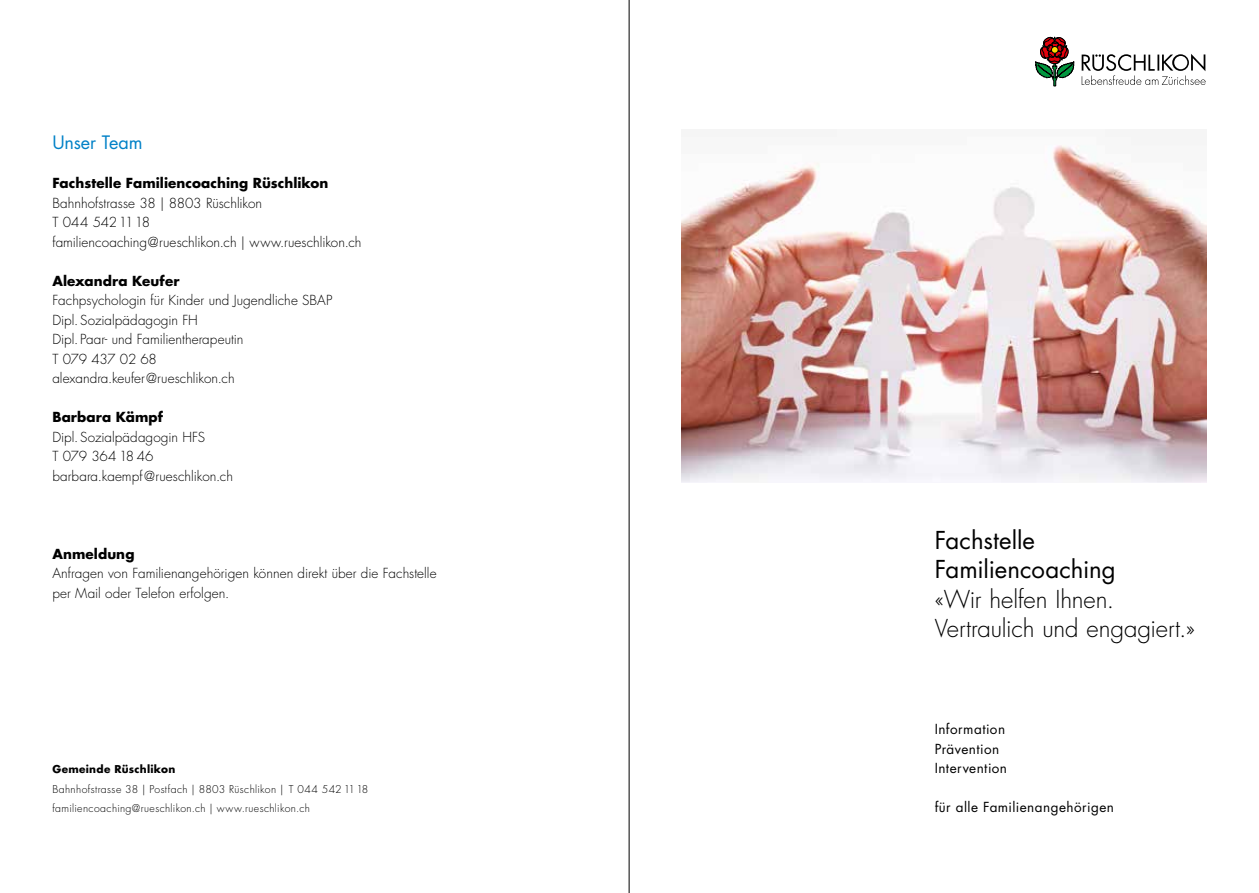
<style>
.page{position:relative;width:1259px;height:893px;background:#fff}
.page>*{position:absolute;margin:0;border:0;box-sizing:border-box;transform-origin:0 0}
.t1{font:300 24px/29.2px "Futura Std";letter-spacing:-.005em;color:#000}
.t2{font:24px/29.2px "Futura Std";color:#000}
.t3{font:18px "Futura Std";letter-spacing:-.005em;color:#0081c7}
.t4{font:300 13.5px/19.5px "Futura Std";color:#000}
.t5{font:700 13.5px "Futura Std";letter-spacing:.005em;color:#000}
.t6{font:13.5px/19.5px "Futura Std";letter-spacing:.035em;color:#000}
.t7{font:300 10.5px/19.5px "Futura Std";letter-spacing:.035em;color:#000}
.t8{font:700 10.5px "Futura Std";letter-spacing:.025em;color:#000}
</style>
<div class="page">
<svg style="left:1035px;top:37px;width:39px;height:49px"></svg>
<div style="left:1051px;top:47px;width:7px;height:6px;background:#fd0;border-radius:50%"></div>
<div style="left:1051px;top:46px;width:7px;height:7px;border:1px solid #000;border-radius:50%"></div>
<svg style="left:1081px;top:54px;width:124px;height:31px"></svg>
<img style="left:682px;top:145px;width:524px;height:337px">
<hr style="left:629px;top:0;width:1px;height:893px;background:#000">
<h2 class="t3" style="left:52px;top:131px;width:92px">Unser Team</h2>
<p class="t5" style="left:52px;top:174px;width:277px">Fachstelle Familiencoaching Rüschlikon</p>
<p class="t4" style="left:52px;top:193px;width:311px">Bahnhofstrasse 38 | 8803 Rüschlikon<br>T 044 5421118<br>familiencoaching@rueschlikon.ch | www.rueschlikon.ch</p>
<p class="t5" style="left:52px;top:272px;width:129px">Alexandra Keufer</p>
<p class="t4" style="left:52px;top:291px;width:281px">Fachpsychologin für Kinder und Jugendliche SBAP<br>Dipl.Sozialpädagogin FH<br>Dipl. Paar- und Familientherapeutin<br>T 079 437 02 68 alexandra.keufer@rueschlikon.ch</p>
<p class="t5" style="left:52px;top:408px;width:112px">Barbara Kämpf</p>
<p class="t4" style="left:52px;top:427px;width:182px">Dipl.Sozialpädagogin HFS<br>T 079 364 18 46 barbara.kaempf@rueschlikon.ch</p>
<p class="t5" style="left:52px;top:545px;width:84px">Anmeldung</p>
<p class="t4" style="left:52px;top:564px;width:386px">Anfragen von Familienangehörigen können direkt über die Fachstelle per Mail oder Telefon erfolgen.</p>
<p class="t8" style="left:52px;top:762px;width:124px">Gemeinde Rüschlikon</p>
<p class="t7" style="left:52px;top:779px;width:317px">Bahnhofstrasse 38 | Postfach | 8803 Rüschlikon | T 044 542 1118 familiencoaching@rueschlikon.ch | www.rueschlikon.ch</p>
<h1 class="t2" style="left:934px;top:526px;width:183px">Fachstelle<br>Familiencoaching</h1>
<h1 class="t1" style="left:934px;top:585px;width:262px">«Wir helfen Ihnen.<br>Vertraulich und engagiert.»</h1>
<p class="t6" style="left:934px;top:720px;width:74px">Information<br>Prävention<br>Intervention</p>
<p class="t6" style="left:934px;top:798px;width:181px">für alle Familienangehörigen</p>
</div>
